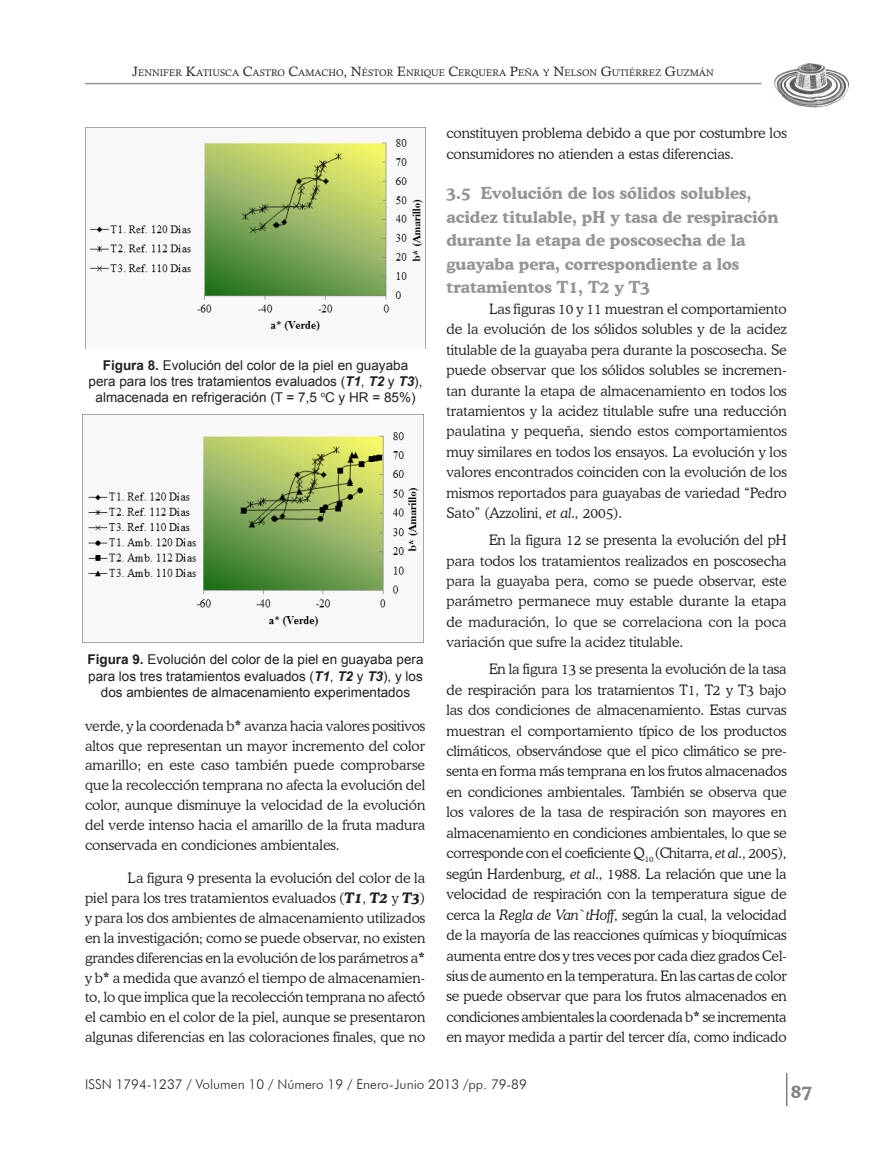
<style>
.page{position:relative;width:893px;height:1170px;background:#fff}
.page>*{position:absolute;margin:0;border:0;box-sizing:border-box;transform-origin:0 0}
.t1{font:700 18px "Cooper BT";color:#808285}
._1_1{font:700 16.5px/23.4px "Cooper BT";color:#939598}
.C__de_texto{font:300 14.25px/20.4px "Cooper BT";color:#231f20;text-align:justify}
.Título_tablas_y_fig{font:13.5px/16.2px "Arial";color:#231f20;text-align:center}
.t2{font:300 13.5px "Futura BT";color:#231f20}
.t3{font:9.45px "Calisto";color:#231f20}
.s1{font-size:13.5px}
.s2{font-weight:700}
.s3{font-weight:700;font-style:italic}
.s4{font-style:italic}
</style>
<div class="page">
<hr style="left:786px;top:1072px;width:1px;height:34px;background:#7c7e81">
<hr style="left:85px;top:83px;width:676px;height:1px;background:#939598">
<img style="left:774px;top:63px;width:74px;height:44px">
<img style="left:89px;top:139px;width:334px;height:192px">
<img style="left:82px;top:414px;width:341px;height:228px">
<p class="t3" style="left:132px;top:67px;width:583px"><span class="s1">J</span>ENNIFER <span class="s1">K</span>ATIUSCA <span class="s1">C</span>ASTRO <span class="s1">C</span>AMACHO<span class="s1">, N</span>ÉSTOR <span class="s1">E</span>NRIQUE <span class="s1">C</span>ERQUERA <span class="s1">P</span>EÑA Y <span class="s1">N</span>ELSON <span class="s1">G</span>UTIÉRREZ <span class="s1">G</span>UZMÁN</p>
<p class="Título_tablas_y_fig" style="left:89px;top:357px;width:335px"><span class="s2">Figura 8.</span> Evolución del color de la piel en guayaba pera para los tres tratamientos evaluados (<span class="s3">T1</span>, <span class="s3">T2</span> y <span class="s3">T3</span>), almacenada en refrigeración (T = 7,5 <sup>o</sup>C y HR = 85%)</p>
<p class="Título_tablas_y_fig" style="left:87px;top:651px;width:338px"><span class="s2">Figura 9.</span> Evolución del color de la piel en guayaba pera para los tres tratamientos evaluados (<span class="s3">T1</span>, <span class="s3">T2</span> y <span class="s3">T3</span>), y los dos ambientes de almacenamiento experimentados</p>
<p class="C__de_texto" style="left:85px;top:715px;width:342px;line-height:20px">verde, y la coordenada b* avanza hacia valores positivos altos que representan un mayor incremento del color amarillo; en este caso también puede comprobarse que la recolección temprana no afecta la evolución del color, aunque disminuye la velocidad de la evolución del verde intenso hacia el amarillo de la fruta madura conservada en condiciones ambientales.</p>
<p class="C__de_texto" style="left:85px;top:867px;width:342px;line-height:20px;text-indent:43px">La figura 9 presenta la evolución del color de la piel para los tres tratamientos evaluados (<span class="s3">T1</span>, <span class="s3">T2</span> y <span class="s3">T3</span>) y para los dos ambientes de almacenamiento utilizados en la investigación; como se puede observar, no existen grandes diferencias en la evolución de los parámetros a* y b* a medida que avanzó el tiempo de almacenamien&shy;to, lo que implica que la recolección temprana no afectó el cambio en el color de la piel, aunque se presentaron algunas diferencias en las coloraciones finales, que no</p>
<p class="C__de_texto" style="left:446px;top:123px;width:342px">constituyen problema debido a que por costumbre los consumidores no atienden a estas diferencias.</p>
<p class="_1_1" style="left:446px;top:181px;width:333px">3.5 Evolución de los sólidos solubles, acidez titulable, pH y tasa de respiración durante la etapa de poscosecha de la guayaba pera, correspondiente a los tratamientos T1, T2 y T3</p>
<p class="C__de_texto" style="left:446px;top:298px;width:342px;text-indent:43px">Las figuras 10 y 11 muestran el comportamiento de la evolución de los sólidos solubles y de la acidez titulable de la guayaba pera durante la poscosecha. Se puede observar que los sólidos solubles se incremen&shy;tan durante la etapa de almacenamiento en todos los tratamientos y la acidez titulable sufre una reducción paulatina y pequeña, siendo estos comportamientos muy similares en todos los ensayos. La evolución y los valores encontrados coinciden con la evolución de los mismos reportados para guayabas de variedad “Pedro Sato” (Azzolini, <span class="s4">et al.,</span> 2005).</p>
<p class="C__de_texto" style="left:446px;top:529px;width:342px;text-indent:43px">En la figura 12 se presenta la evolución del pH para todos los tratamientos realizados en poscosecha para la guayaba pera, como se puede observar, este parámetro permanece muy estable durante la etapa de maduración, lo que se correlaciona con la poca variación que sufre la acidez titulable.</p>
<p class="C__de_texto" style="left:446px;top:658px;width:342px;text-indent:43px">En la figura 13 se presenta la evolución de la tasa de respiración para los tratamientos T1, T2 y T3 bajo las dos condiciones de almacenamiento. Estas curvas muestran el comportamiento típico de los productos climáticos, observándose que el pico climático se pre&shy;senta en forma más temprana en los frutos almacenados en condiciones ambientales. También se observa que los valores de la tasa de respiración son mayores en almacenamiento en condiciones ambientales, lo que se corresponde con el coeficiente Q<sub>10</sub> (Chitarra, <span class="s4">et al.</span>, 2005), según Hardenburg, <span class="s4">et al.,</span> 1988. La relación que une la velocidad de respiración con la temperatura sigue de cerca la <span class="s4">Regla de Van`tHoff</span>, según la cual, la velocidad de la mayoría de las reacciones químicas y bioquímicas aumenta entre dos y tres veces por cada diez grados Cel&shy;sius de aumento en la temperatura. En las cartas de color se puede observar que para los frutos almacenados en condiciones ambientales la coordenada b* se incrementa en mayor medida a partir del tercer día, como indicado</p>
<p class="t2" style="left:85px;top:1076px;width:443px">ISSN 1794-1237 / Volumen 10 / Número 19 / Enero-Junio 2013 /pp. 79-89</p>
<p class="t1" style="left:791px;top:1080px;width:23px">87</p>
</div>
